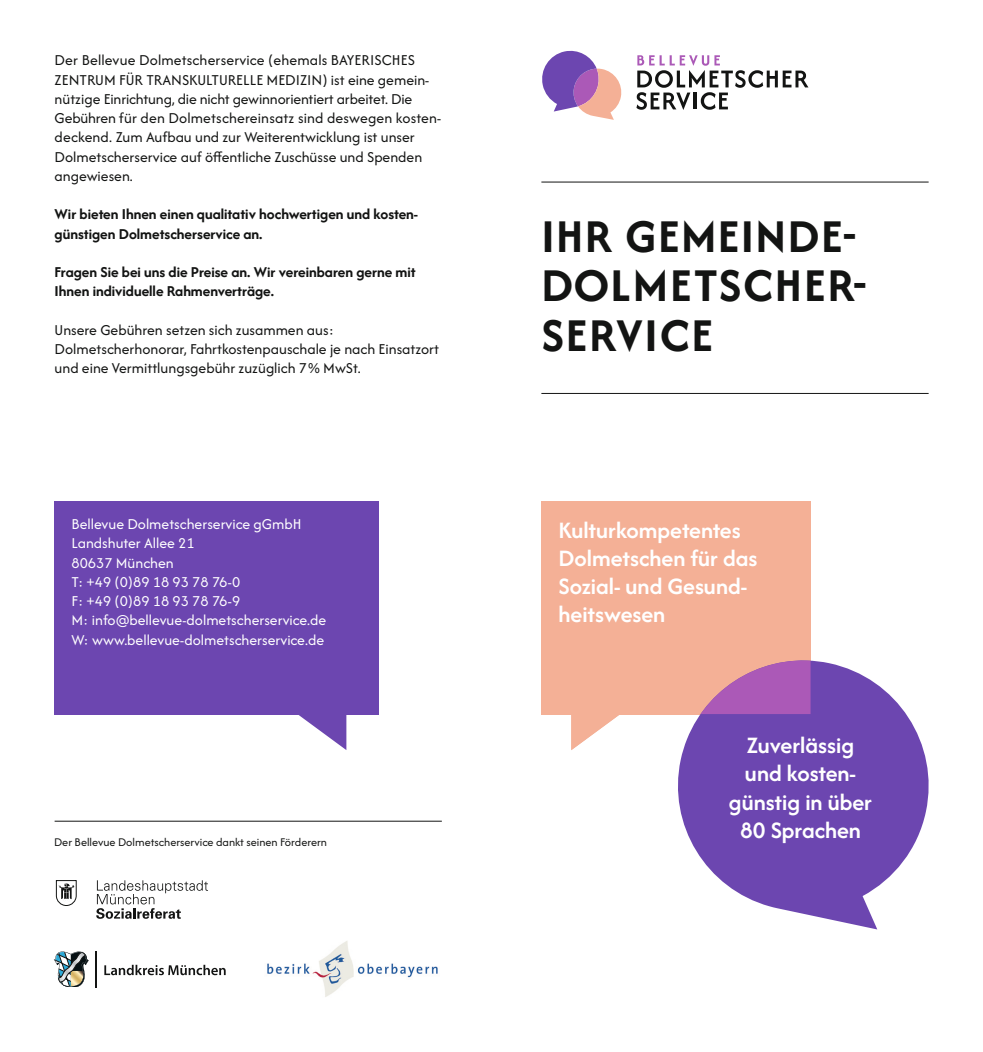
<style>
.page{position:relative;width:983px;height:1052px;background:#fff}
.page>*{position:absolute;margin:0;border:0;box-sizing:border-box;transform-origin:0 0}
.t1{font:700 49px/49px "Afacad Flux";letter-spacing:.03em;color:#131413}
.t2{font:600 24.5px/28px "Afacad Flux";color:#fff}
.t3{font:15.75px/19.2px "Afacad Flux";color:#131413}
.t4{font:15.75px/19.2px "Afacad Flux";color:#fff}
.t5{font:700 15.75px/19.2px "Afacad Flux";color:#131413}
.t6{font:12.25px "Afacad Flux";color:#131413}
</style>
<div class="page">
<svg style="left:542px;top:50px;width:80px;height:70px"></svg>
<svg style="left:636px;top:55px;width:172px;height:55px"></svg>
<div style="left:541px;top:501px;width:269px;height:213px;background:#f4b096"></div>
<svg style="left:666px;top:650px;width:263px;height:279px;fill:#6c46b0"></svg>
<svg style="left:700px;top:658px;width:110px;height:56px"></svg>
<hr style="left:541px;top:182px;width:387px;height:1px;background:#131413">
<hr style="left:541px;top:393px;width:387px;height:1px;background:#131413">
<div style="left:55px;top:501px;width:324px;height:213px;background:#6c46b0"></div>
<hr style="left:55px;top:820px;width:386px;height:1px;background:#131413">
<svg style="left:54px;top:951px;width:35px;height:36px"></svg>
<svg style="left:104px;top:964px;width:121px;height:11px"></svg>
<hr style="left:95px;top:951px;width:2px;height:36px;background:#131413">
<img style="left:267px;top:941px;width:171px;height:56px">
<svg style="left:96px;top:880px;width:112px;height:39px"></svg>
<svg style="left:56px;top:880px;width:21px;height:26px"></svg>
<svg style="left:571px;top:714px;width:83px;height:36px"></svg>
<svg style="left:263px;top:714px;width:83px;height:36px"></svg>
<p class="t3" style="left:55px;top:51px;width:388px">Der Bellevue Dolmetscherservice (ehemals BAYERISCHES ZENTRUM FÜR TRANSKULTURELLE MEDIZIN) ist eine gemein&shy;nützige Einrichtung, die nicht gewinnorientiert arbeitet. Die Gebühren für den Dolmetschereinsatz sind deswegen kosten&shy;deckend. Zum Aufbau und zur Weiterentwicklung ist unser Dolmetscherservice auf öffentliche Zuschüsse und Spenden angewiesen.</p>
<p class="t5" style="left:55px;top:204px;width:365px">Wir bieten Ihnen einen qualitativ hochwertigen und kosten&shy;günstigen Dolmetscherservice an.</p>
<p class="t5" style="left:55px;top:262px;width:362px">Fragen Sie bei uns die Preise an. Wir vereinbaren gerne mit<br>Ihnen individuelle Rahmenverträge.</p>
<p class="t3" style="left:55px;top:320px;width:386px">Unsere Gebühren setzen sich zusammen aus:<br>Dolmetscherhonorar, Fahrtkostenpauschale je nach Einsatzort und eine Vermittlungsgebühr zuzüglich 7% MwSt.</p>
<p class="t4" style="left:71px;top:514px;width:256px">Bellevue Dolmetscherservice gGmbH<br>Landshuter Allee 21<br>80637 München<br>T: +49 (0)89 18 93 78 76-0<br>F: +49 (0)89 18 93 78 76-9<br>M: info@bellevue-dolmetscherservice.de<br>W: www.bellevue-dolmetscherservice.de</p>
<p class="t6" style="left:54px;top:834px;width:274px">Der Bellevue Dolmetscherservice dankt seinen Förderern</p>
<h1 class="t1" style="left:541px;top:212px;width:326px">IHR GEMEINDE-<br>DOLMETSCHER-<br>SERVICE</h1>
<h2 class="t2" style="left:558px;top:515px;width:200px">Kulturkompetentes<br>Dolmetschen für das<br>Sozial- und Gesund&shy;heitswesen</h2>
<h2 class="t2" style="left:728px;top:731px;width:144px;text-align:center">Zuverlässig und kosten&shy;günstig in über<br>80 Sprachen</h2>
</div>
